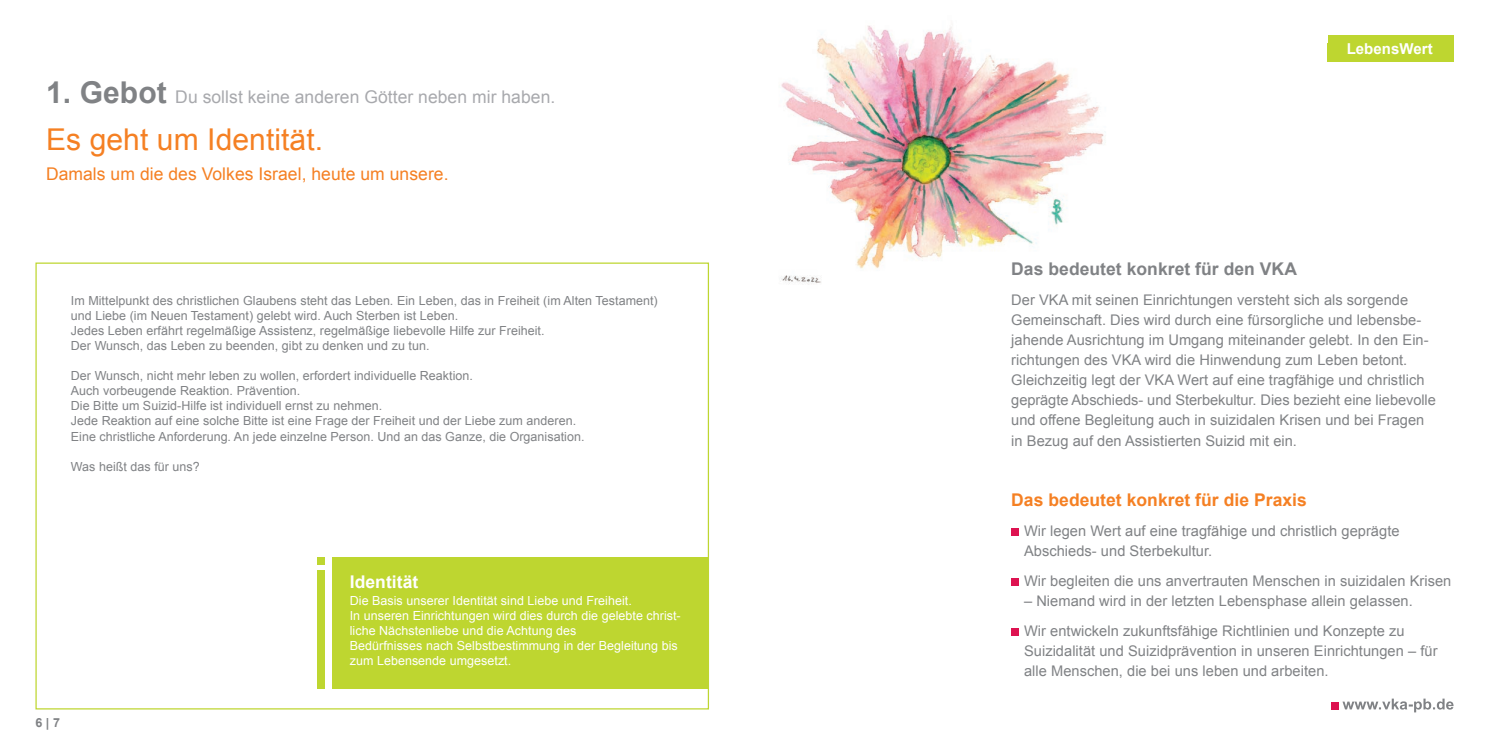
<style>
.page{position:relative;width:1489px;height:745px;background:#fff}
.page>*{position:absolute;margin:0;border:0;box-sizing:border-box;transform-origin:0 0}
.t1{font:30px "Arial";letter-spacing:.005em;color:#f58023}
.t2{font:17.5px "Arial";letter-spacing:.005em;color:#a8a9ad}
.t3{font:17.5px "Arial";letter-spacing:.005em;color:#f58023}
.t4{font:700 17.5px "Arial";letter-spacing:.005em;color:#f58023}
.t5{font:700 17.5px "Arial";letter-spacing:.005em;color:#808285}
.t6{font:700 17.5px "Arial";letter-spacing:.005em;color:#fff}
.t7{font:700 15px "Arial";letter-spacing:.005em;color:#fff}
.t8{font:14.62px/20px "Arial";letter-spacing:.005em;color:#808285}
.t9{font:12.5px/15px "Arial";letter-spacing:.005em;color:#808285}
.t10{font:12.5px/15px "Arial";letter-spacing:.005em;color:#fff}
.t11{font:700 12.5px "Arial";color:#808285}
.s1{font-weight:700;font-size:30px;color:#808285}
</style>
<div class="page">
<img style="left:781px;top:25px;width:323px;height:260px">
<div style="left:35px;top:262px;width:674px;height:447px;background:#fff;border:1px solid #bed630"></div>
<div style="left:1011px;top:527px;width:8px;height:8px;background:#dd1250"></div>
<div style="left:1011px;top:577px;width:8px;height:8px;background:#dd1250"></div>
<div style="left:1011px;top:627px;width:8px;height:8px;background:#dd1250"></div>
<div style="left:1327px;top:35px;width:126px;height:27px;background:#bed630"></div>
<div style="left:332px;top:557px;width:377px;height:131px;background:#bed630"></div>
<div style="left:317px;top:569px;width:8px;height:119px;background:#bed630"></div>
<div style="left:317px;top:557px;width:8px;height:7px;background:#bed630"></div>
<div style="left:1331px;top:701px;width:8px;height:8px;background:#dd1250"></div>
<svg style="left:1342px;top:698px;width:111px;height:14px"></svg>
<p class="t2" style="left:46px;top:86px;width:510px"><span class="s1">1. Gebot</span> Du sollst keine anderen Götter neben mir haben.</p>
<h1 class="t1" style="left:46px;top:119px;width:278px">Es geht um Identität.</h1>
<p class="t3" style="left:46px;top:162px;width:404px">Damals um die des Volkes Israel, heute um unsere.</p>
<p class="t9" style="left:71px;top:293px;width:588px">Im Mittelpunkt des christlichen Glaubens steht das Leben. Ein Leben, das in Freiheit (im Alten Testament) und Liebe (im Neuen Testament) gelebt wird. Auch Sterben ist Leben.<br>Jedes Leben erfährt regelmäßige Assistenz, regelmäßige liebevolle Hilfe zur Freiheit.<br>Der Wunsch, das Leben zu beenden, gibt zu denken und zu tun.</p>
<p class="t9" style="left:71px;top:368px;width:515px">Der Wunsch, nicht mehr leben zu wollen, erfordert individuelle Reaktion.<br>Auch vorbeugende Reaktion. Prävention.<br>Die Bitte um Suizid-Hilfe ist individuell ernst zu nehmen.<br>Jede Reaktion auf eine solche Bitte ist eine Frage der Freiheit und der Liebe zum anderen.<br>Eine christliche Anforderung. An jede einzelne Person. Und an das Ganze, die Organisation.</p>
<p class="t9" style="left:71px;top:458px;width:130px">Was heißt das für uns?</p>
<p class="t11" style="left:35px;top:714px;width:26px">6 | 7</p>
<p class="t6" style="left:350px;top:569px;width:70px">Identität</p>
<p class="t10" style="left:350px;top:593px;width:332px">Die Basis unserer Identität sind Liebe und Freiheit.<br>In unseren Einrichtungen wird dies durch die gelebte christ&shy;liche Nächstenliebe und die Achtung des<br>Bedürfnisses nach Selbstbestimmung in der Begleitung bis zum Lebensende umgesetzt.</p>
<p class="t7" style="left:1346px;top:39px;width:87px">LebensWert</p>
<p class="t5" style="left:1011px;top:257px;width:287px">Das bedeutet konkret für den VKA</p>
<p class="t8" style="left:1011px;top:290px;width:426px">Der VKA mit seinen Einrichtungen versteht sich als sorgende Gemeinschaft. Dies wird durch eine fürsorgliche und lebensbe&shy;jahende Ausrichtung im Umgang miteinander gelebt. In den Ein&shy;richtungen des VKA wird die Hinwendung zum Leben betont.<br>Gleichzeitig legt der VKA Wert auf eine tragfähige und christlich geprägte Abschieds- und Sterbekultur. Dies bezieht eine liebevolle und offene Begleitung auch in suizidalen Krisen und bei Fragen in Bezug auf den Assistierten Suizid mit ein.</p>
<p class="t4" style="left:1011px;top:487px;width:297px">Das bedeutet konkret für die Praxis</p>
<p class="t8" style="left:1024px;top:520px;width:377px">Wir legen Wert auf eine tragfähige und christlich geprägte<br>Abschieds- und Sterbekultur.</p>
<p class="t8" style="left:1024px;top:570px;width:429px">Wir begleiten die uns anvertrauten Menschen in suizidalen Krisen</p>
<p class="t8" style="left:1024px;top:585px;width:390px;line-height:30px">– Niemand wird in der letzten Lebensphase allein gelassen.<br>Wir entwickeln zukunftsfähige Richtlinien und Konzepte zu</p>
<p class="t8" style="left:1024px;top:640px;width:415px">Suizidalität und Suizidprävention in unseren Einrichtungen – für alle Menschen, die bei uns leben und arbeiten.</p>
</div>
